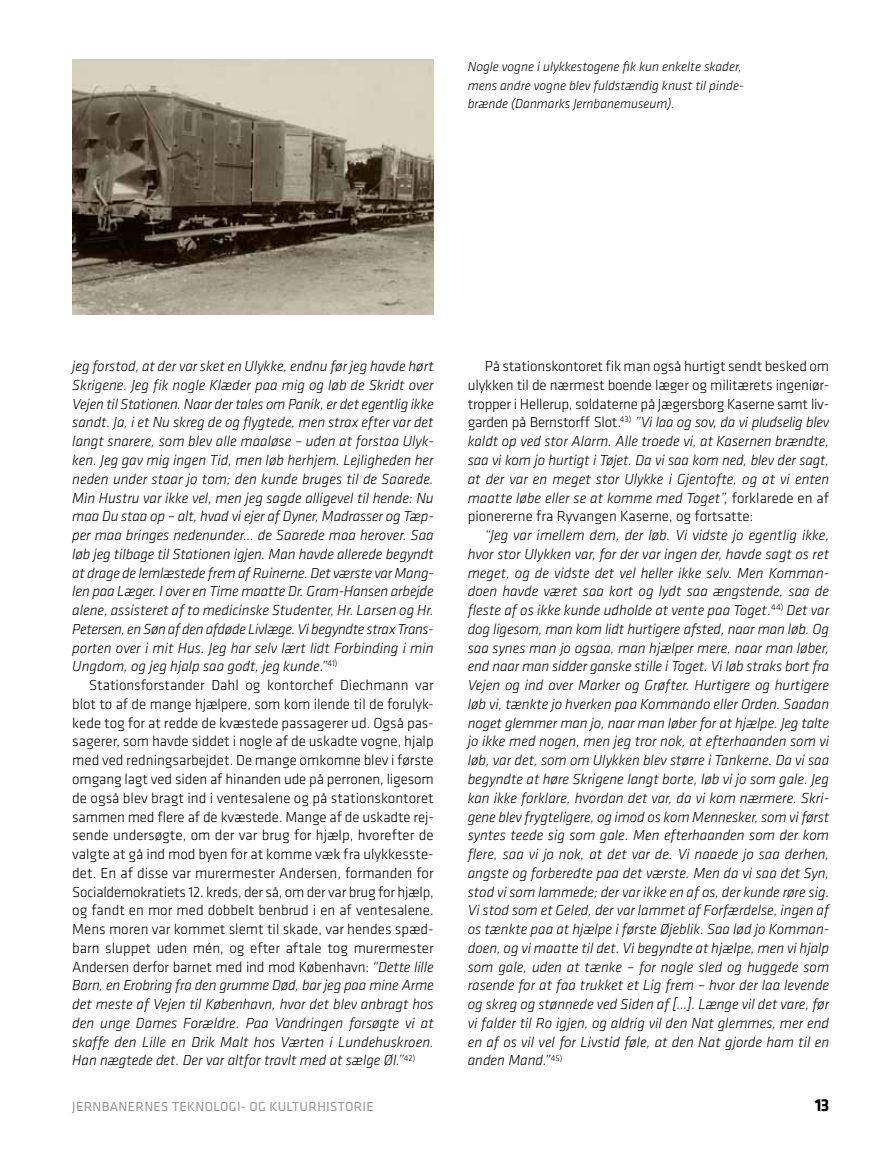
<style>
.page{position:relative;width:893px;height:1149px;background:#fff}
.page>*{position:absolute;margin:0;border:0;box-sizing:border-box;transform-origin:0 0}
.t1{font:700 18px "Klavika";color:#000}
.t2{font:italic 300 15px/18.8px "Klavika";color:#000;text-align:justify}
.t3{font:300 15px/18.8px "Klavika";letter-spacing:-.01em;color:#000;text-align:justify}
.t4{font:italic 300 13.5px/18.8px "Klavika";color:#000}
.t5{font:13.5px "Klavika";letter-spacing:.025em;color:#939598}
.s1{font-style:italic}
</style>
<div class="page">
<img style="left:72px;top:60px;width:362px;height:255px">
<p class="t4" style="left:468px;top:57px;width:278px">Nogle vogne i ulykkestogene fik kun enkelte skader, mens andre vogne blev fuldstændig knust til pinde&shy;brænde (Danmarks Jernbanemuseum).</p>
<p class="t2" style="left:72px;top:356px;width:363px">jeg forstod, at der var sket en Ulykke, endnu før jeg havde hørt Skrigene. Jeg fik nogle Klæder paa mig og løb de Skridt over Vejen til Stationen. Naar der tales om Panik, er det egentlig ikke sandt. Ja, i et Nu skreg de og flygtede, men strax efter var det langt snarere, som blev alle maaløse – uden at forstaa Ulyk&shy;ken. Jeg gav mig ingen Tid, men løb herhjem. Lejligheden her neden under staar jo tom; den kunde bruges til de Saarede.<br>Min Hustru var ikke vel, men jeg sagde alligevel til hende: Nu maa Du staa op – alt, hvad vi ejer af Dyner, Madrasser og Tæp&shy;per maa bringes nedenunder… de Saarede maa herover. Saa løb jeg tilbage til Stationen igjen. Man havde allerede begyndt at drage de lemlæstede frem af Ruinerne. Det værste var Mang&shy;len paa Læger. I over en Time maatte Dr. Gram-Hansen arbejde alene, assisteret af to medicinske Studenter, Hr. Larsen og Hr.<br>Petersen, en Søn af den afdøde Livlæge. Vi begyndte strax Trans&shy;porten over i mit Hus. Jeg har selv lært lidt Forbinding i min Ungdom, og jeg hjalp saa godt, jeg kunde.”<sup>41)</sup></p>
<p class="t3" style="left:72px;top:675px;width:363px;text-indent:17px">Stationsforstander Dahl og kontorchef Diechmann var blot to af de mange hjælpere, som kom ilende til de forulyk&shy;kede tog for at redde de kvæstede passagerer ud. Også pas&shy;sagerer, som havde siddet i nogle af de uskadte vogne, hjalp med ved redningsarbejdet. De mange omkomne blev i første omgang lagt ved siden af hinanden ude på perronen, ligesom de også blev bragt ind i ventesalene og på stationskontoret sammen med flere af de kvæstede. Mange af de uskadte rej&shy;sende undersøgte, om der var brug for hjælp, hvorefter de valgte at gå ind mod byen for at komme væk fra ulykkesste&shy;det. En af disse var murermester Andersen, formanden for Socialdemokratiets 12. kreds, der så, om der var brug for hjælp, og fandt en mor med dobbelt benbrud i en af ventesalene.<br>Mens moren var kommet slemt til skade, var hendes spæd&shy;barn sluppet uden mén, og efter aftale tog murermester Andersen derfor barnet med ind mod København: <span class="s1">“Dette lille Barn, en Erobring fra den grumme Død, bar jeg paa mine Arme det meste af Vejen til København, hvor det blev anbragt hos den unge Dames Forældre. Paa Vandringen forsøgte vi at skaffe den Lille en Drik Malt hos Værten i Lundehuskroen.<br>Han nægtede det. Der var altfor travlt med at sælge Øl.”</span><sup>42)</sup></p>
<p class="t3" style="left:468px;top:356px;width:363px;text-indent:17px">På stationskontoret fik man også hurtigt sendt besked om ulykken til de nærmest boende læger og militærets ingeniør&shy;tropper i Hellerup, soldaterne på Jægersborg Kaserne samt liv&shy;garden på Bernstorff Slot.<sup>43)</sup> <span class="s1">”Vi laa og sov, da vi pludselig blev kaldt op ved stor Alarm. Alle troede vi, at Kasernen brændte, saa vi kom jo hurtigt i Tøjet. Da vi saa kom ned, blev der sagt, at der var en meget stor Ulykke i Gjentofte, og at vi enten maatte løbe eller se at komme med Toget”,</span> forklarede en af pionererne fra Ryvangen Kaserne, og fortsatte:</p>
<p class="t2" style="left:468px;top:525px;width:363px;text-indent:17px">“Jeg var imellem dem, der løb. Vi vidste jo egentlig ikke, hvor stor Ulykken var, for der var ingen der, havde sagt os ret meget, og de vidste det vel heller ikke selv. Men Komman&shy;doen havde været saa kort og lydt saa ængstende, saa de fleste af os ikke kunde udholde at vente paa Toget.<sup>44)</sup> Det var dog ligesom, man kom lidt hurtigere afsted, naar man løb. Og saa synes man jo ogsaa, man hjælper mere, naar man løber, end naar man sidder ganske stille i Toget. Vi løb straks bort fra Vejen og ind over Marker og Grøfter. Hurtigere og hurtigere løb vi, tænkte jo hverken paa Kommando eller Orden. Saadan noget glemmer man jo, naar man løber for at hjælpe. Jeg talte jo ikke med nogen, men jeg tror nok, at efterhaanden som vi løb, var det, som om Ulykken blev større i Tankerne. Da vi saa begyndte at høre Skrigene langt borte, løb vi jo som gale. Jeg kan ikke forklare, hvordan det var, da vi kom nærmere. Skri&shy;gene blev frygteligere, og imod os kom Mennesker, som vi først syntes teede sig som gale. Men efterhaanden som der kom flere, saa vi jo nok, at det var de. Vi naaede jo saa derhen, angste og forberedte paa det værste. Men da vi saa det Syn, stod vi som lammede; der var ikke en af os, der kunde røre sig.<br>Vi stod som et Geled, der var lammet af Forfærdelse, ingen af os tænkte paa at hjælpe i første Øjeblik. Saa lød jo Komman&shy;doen, og vi maatte til det. Vi begyndte at hjælpe, men vi hjalp som gale, uden at tænke – for nogle sled og huggede som rasende for at faa trukket et Lig frem – hvor der laa levende og skreg og stønnede ved Siden af […]. Længe vil det vare, før vi falder til Ro igjen, og aldrig vil den Nat glemmes, mer end en af os vil vel for Livstid føle, at den Nat gjorde ham til en anden Mand.”<sup>45)</sup></p>
<p class="t5" style="left:72px;top:1097px;width:303px">JERNBANERNES TEKNOLOGI- OG KULTURHISTORIE</p>
<p class="t1" style="left:815px;top:1092px;width:16px">13</p>
</div>
